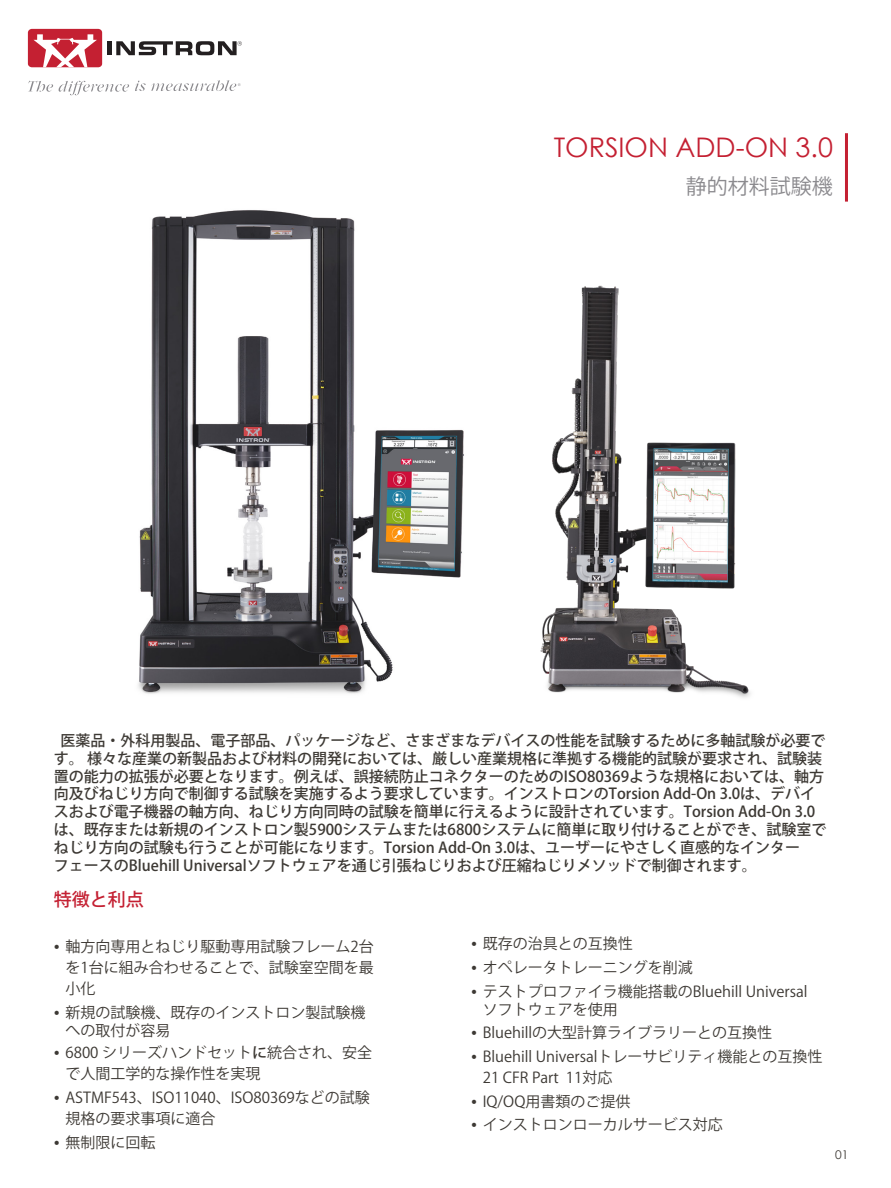
<style>
.page{position:relative;width:891px;height:1188px;background:#fff}
.page>*{position:absolute;margin:0;border:0;box-sizing:border-box;transform-origin:0 0}
.t1{font:27px "Century Gothic";color:#c42032}
.t2{font:21px "Koz Go Pro";color:#8b8a8e}
.t3{font:500 18px "Koz Go Pr 6 N";color:#c42032}
.t4{font:500 15px/17.9px "Koz Go Pr 6 N";color:#3d3934}
.t5{font:15px/21px "Koz Go Pro";color:#3d3934}
.t6{font:12px "Century Gothic";color:#3d3934}
.s1{font-family:"Franklin Gothic"}
.s2{font-family:"Koz Go Pr 6 N";font-weight:500}
</style>
<div class="page">
<img style="left:138px;top:210px;width:326px;height:484px">
<img style="left:540px;top:285px;width:211px;height:413px">
<div style="left:28px;top:29px;width:74px;height:38px;background:#c42032;border-radius:4px"></div>
<svg style="left:33px;top:34px;width:64px;height:33px"></svg>
<div style="left:107px;top:41px;width:5px;height:14px;background:#231f20"></div>
<svg style="left:116px;top:41px;width:126px;height:14px"></svg>
<svg style="left:28px;top:80px;width:213px;height:15px"></svg>
<hr style="left:845px;top:133px;width:3px;height:69px;background:#c42032">
<p class="t1" style="left:554px;top:128px;width:281px">TORSION ADD-ON 3.0</p>
<p class="t2" style="left:686px;top:173px;width:148px">静的材料試験機</p>
<p class="t4" style="left:54px;top:732px;width:774px;text-indent:7px">医薬品・外科用製品、電子部品、パッケージなど、さまざまなデバイスの性能を試験するために多軸試験が必要です。 様々な産業の新製品および材料の開発においては、厳しい産業規格に準拠する機能的試験が要求され、試験装置の能力の拡張が必要となります。例えば、誤接続防止コネクターのためのISO80369ような規格においては、軸方向及びねじり方向で制御する試験を実施するよう要求しています。インストロンのTorsion Add-On 3.0は、デバイスおよび電子機器の軸方向、ねじり方向同時の試験を簡単に行えるように設計されています。Torsion Add-On 3.0は、既存または新規のインストロン製5900システムまたは6800システムに簡単に取り付けることができ、試験室でねじり方向の試験も行うことが可能になります。Torsion Add-On 3.0は、ユーザーにやさしく直感的なインター<br>フェースのBluehill Universalソフトウェアを通じ引張ねじりおよび圧縮ねじりメソッドで制御されます。</p>
<p class="t3" style="left:54px;top:890px;width:91px">特徴と利点</p>
<p class="t5" style="left:65px;top:936px;width:310px;text-align:justify;text-indent:-14px"><span class="s1">•</span> 軸方向専用とねじり駆動専用試験フレーム2台を1台に組み合わせることで、試験室空間を最小化</p>
<p class="t5" style="left:65px;top:1003px;width:302px;line-height:18px;text-indent:-14px"><span class="s1">•</span> 新規の試験機、既存のインストロン製試験機への取付が容易</p>
<p class="t5" style="left:65px;top:1043px;width:308px;text-indent:-14px"><span class="s1">•</span> 6800 シリーズハンドセット<span class="s2">に</span>統合され、安全で人間工学的な操作性を実現</p>
<p class="t5" style="left:65px;top:1087px;width:306px;text-indent:-14px"><span class="s1">•</span> ASTMF543、ISO11040、ISO80369などの試験規格の要求事項に適合</p>
<p class="t5" style="left:52px;top:1132px;width:105px"><span class="s1">•</span> 無制限に回転</p>
<p class="t5" style="left:469px;top:934px;width:165px"><span class="s1">•</span> 既存の治具との互換性</p>
<p class="t5" style="left:469px;top:957px;width:225px"><span class="s1">•</span> オペレータトレーニングを削減</p>
<p class="t5" style="left:483px;top:983px;width:326px;line-height:18px;text-indent:-14px"><span class="s1">•</span> テストプロファイラ機能搭載のBluehill Universalソフトウェアを使用</p>
<p class="t5" style="left:469px;top:1023px;width:304px"><span class="s1">•</span> Bluehillの大型計算ライブラリーとの互換性</p>
<p class="t5" style="left:483px;top:1046px;width:341px;text-indent:-14px"><span class="s1">•</span> Bluehill Universalトレーサビリティ機能との互換性<br>21 CFR Part 11対応</p>
<p class="t5" style="left:469px;top:1091px;width:163px"><span class="s1">•</span> IQ/OQ用書類のご提供</p>
<p class="t5" style="left:469px;top:1115px;width:255px"><span class="s1">•</span> インストロンローカルサービス対応</p>
<p class="t6" style="left:835px;top:1146px;width:15px">01</p>
</div>
